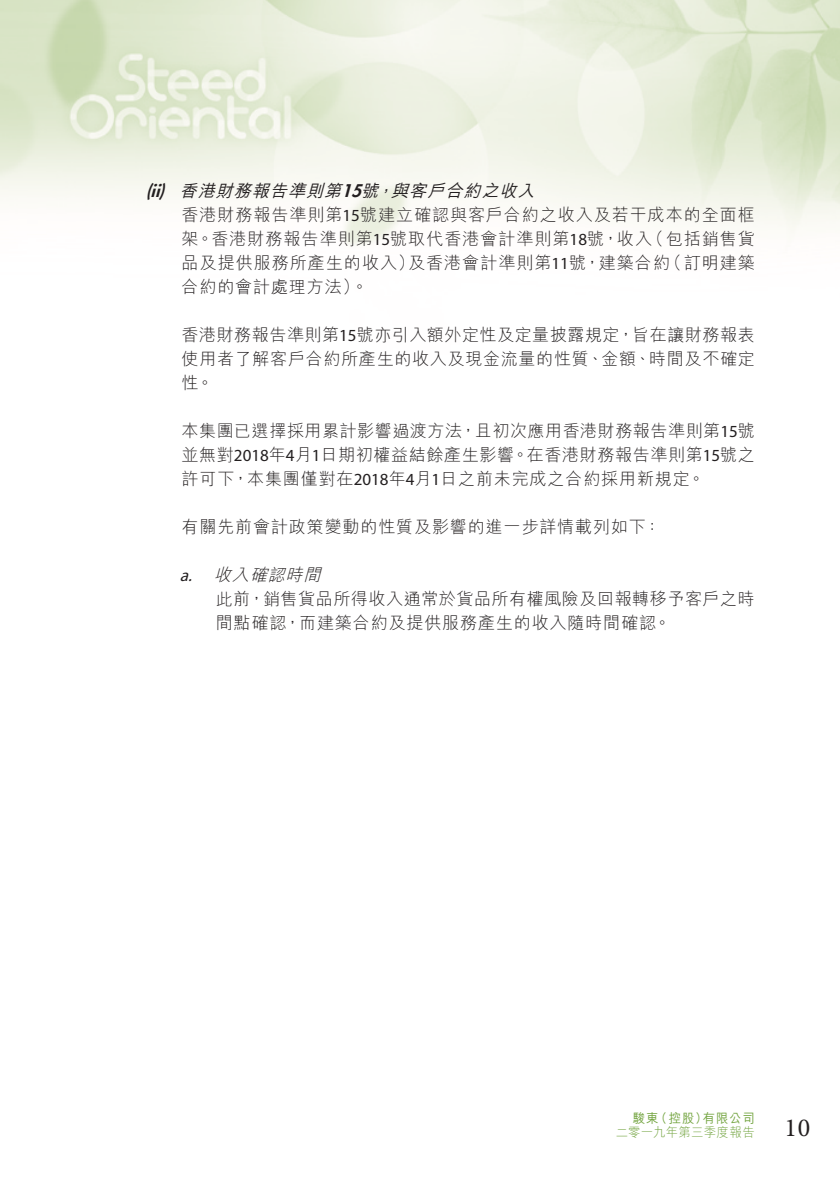
<style>
.page{position:relative;width:840px;height:1191px;background:#fff}
.page>*{position:absolute;margin:0;border:0;box-sizing:border-box;transform-origin:0 0}
.t1{font:26px "Minion Pro";color:#231f20}
.Body_Text{font:300 17px/24px "M Hei HK";letter-spacing:.05em;color:#231f20}
.Heading_3{font:italic 500 17px "M Hei HK";color:#231f20}
.Heading_3-2{font:italic 800 17px "Futura Std";color:#231f20}
.Heading_4{font:italic 300 17px "M Hei HK";color:#231f20}
.Heading_4-2{font:italic 17px "Myriad Pro";color:#231f20}
.t2{font:300 13px "M Hei HK";letter-spacing:.025em;color:#71a33d;scale:.95 1}
.t3{font:500 13px "M Hei HK";letter-spacing:.07em;color:#71a33d;scale:.95 1}
.s1{font-family:"Myriad Pro";font-weight:400}
</style>
<div class="page">
<img style="left:0;top:0;width:839px;height:245px">
<p class="Heading_3-2" style="left:146px;top:180px;width:21px">i i(</p>
<p class="Heading_3-2" style="left:159px;top:180px;width:12px">)</p>
<p class="Heading_3" style="left:361px;top:178px;width:180px">號與客戶合約之收入</p>
<p class="Heading_3" style="left:180px;top:178px;width:168px">香港財務報告準則第</p>
<p class="Heading_3-2" style="left:341px;top:180px;width:27px">15</p>
<p class="Heading_3" style="left:376px;top:178px;width:24px">，</p>
<p class="Body_Text" style="left:181px;top:202px;width:574px;text-align:right">香港財務報告準則第<span class="s1">15</span>號建立確認與客戶合約之收入及若干成本的全面框（包括銷售貨</p>
<p class="Body_Text" style="left:181px;top:226px;width:471px">架。香港財務報告準則第<span class="s1">15</span>號取代香港會計準則第<span class="s1">18</span>號，收入</p>
<p class="Body_Text" style="left:181px;top:250px;width:235px">品及提供服務所產生的收入）合約的會計處理方法。(</p>
<p class="Body_Text" style="left:181px;top:322px;width:574px;text-align:justify">香港財務報告準則第<span class="s1">15</span>號亦引入額外定性及定量披露規定，旨在讓財務報表使用者了解客戶合約所產生的收入及現金流量的性質、金額、時間及不確定性。</p>
<p class="Body_Text" style="left:181px;top:418px;width:574px;text-align:justify">本集團已選擇採用累計影響過渡方法，且初次應用香港財務報告準則第<span class="s1">15</span>號並無對<span class="s1">2018</span>年月<span class="s1">4 1</span>日期初權益結餘產生影響。在香港財務報告準則第<span class="s1">15</span>號之許可下，本集團僅對在<span class="s1">2018</span>年月<span class="s1">4 1</span>日之前未完成之合約採用新規定。</p>
<p class="Body_Text" style="left:181px;top:514px;width:480px">有關先前會計政策變動的性質及影響的進一步詳情載列如下：</p>
<p class="Heading_4" style="left:214px;top:566px;width:112px">收入確認時間</p>
<p class="Body_Text" style="left:664px;top:250px;width:91px">（訂明建築</p>
<p class="Body_Text" style="left:408px;top:250px;width:263px">及香港會計準則第<span class="s1">11</span>號，建築合約</p>
<p class="Heading_4-2" style="left:180px;top:564px;width:19px">.a</p>
<p class="Body_Text" style="left:215px;top:586px;width:540px">此前，銷售貨品所得收入通常於貨品所有權風險及回報轉移予客戶之時間點確認，而建築合約及提供服務產生的收入隨時間確認。</p>
<p class="t3" style="left:654px;top:1108px;width:57px">（控股）</p>
<p class="t3" style="left:702px;top:1108px;width:56px">有限公司</p>
<p class="t3" style="left:632px;top:1108px;width:28px">駿東</p>
<p class="t2" style="left:615px;top:1125px;width:148px">二零一九年第三季度報告</p>
<h1 class="t1" style="left:784px;top:1109px;width:27px">10</h1>
</div>
